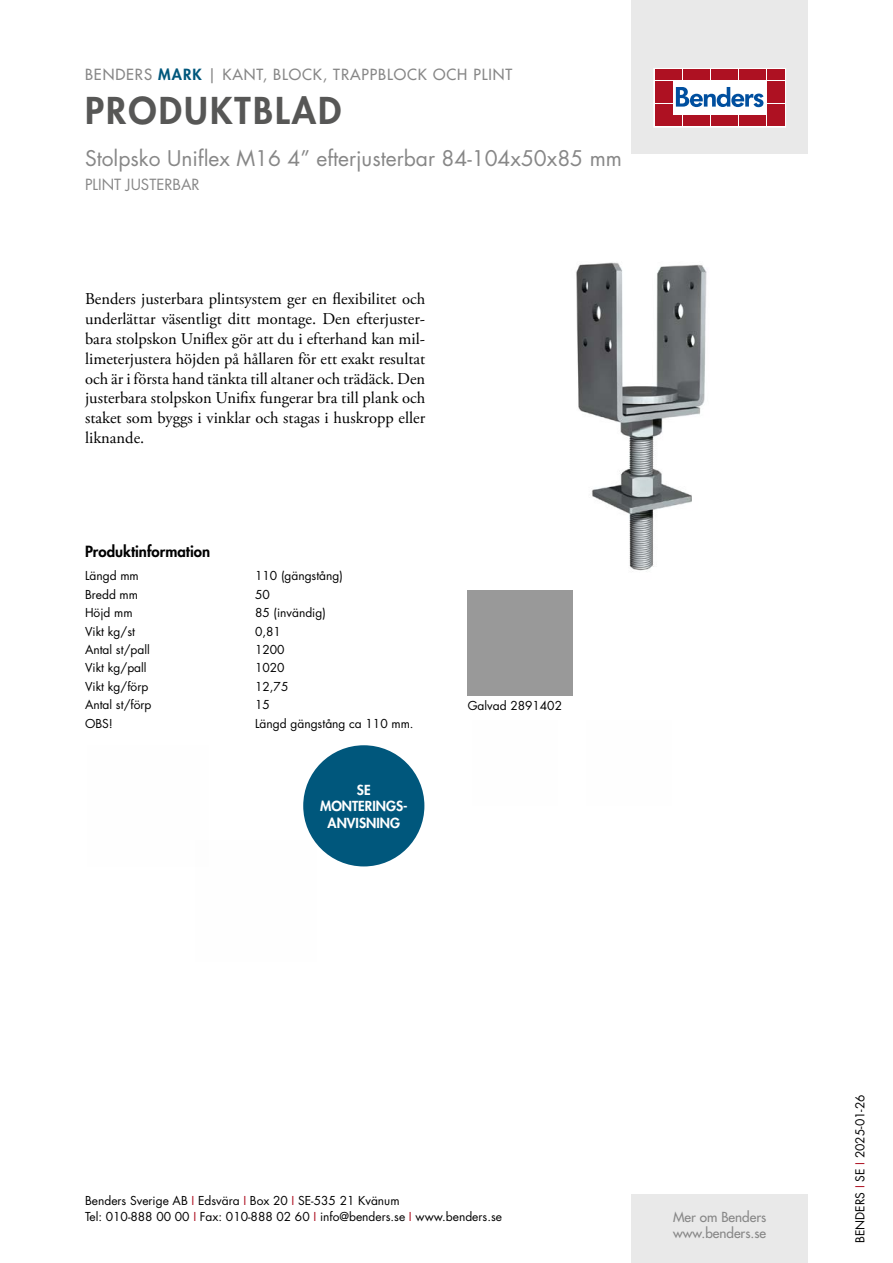
<style>
.page{position:relative;width:893px;height:1263px;background:#fff}
.page>*{position:absolute;margin:0;border:0;box-sizing:border-box;transform-origin:0 0}
.t1{font:800 36px "Futura Std";letter-spacing:.06em;color:#575756}
.t2{font:21px "Futura Std";color:#878787}
.t3{font:16.5px/19.8px "Adobe Garamond Pro";color:#000;text-align:justify}
.t4{font:500 15px "Futura Std";letter-spacing:.06em;color:#878787}
.t5{font:800 15px "Futura Std";color:#000}
.t6{font:15px "Futura Std";color:#878787}
.t7{font:500 13.5px/16.2px "Futura Std";color:#878787}
.t8{font:800 13.5px/16.2px "Futura Std";color:#fff;text-align:center}
.t9{font:12px/16.5px "Futura Std";color:#000}
.s1{font-weight:800;color:#00577c}
.s2{color:#ae1122}
</style>
<div class="page">
<div style="left:631px;top:0;width:177px;height:153px;background:#e9e9e9"></div>
<div style="left:631px;top:1195px;width:177px;height:68px;background:#e9e9e9"></div>
<svg style="left:656px;top:70px;width:128px;height:55px;background:#ebc5ca"></svg>
<div style="left:654px;top:68px;width:132px;height:59px;border:1px solid #fff"></div>
<div style="left:655px;top:70px;width:8px;height:10px;background:#ae1122"></div>
<div style="left:664px;top:70px;width:8px;height:10px;background:#ae1122"></div>
<div style="left:655px;top:81px;width:8px;height:10px;background:#ae1122"></div>
<div style="left:664px;top:81px;width:8px;height:10px;background:#ae1122"></div>
<div style="left:655px;top:93px;width:8px;height:10px;background:#ae1122"></div>
<div style="left:664px;top:93px;width:8px;height:10px;background:#ae1122"></div>
<div style="left:655px;top:104px;width:8px;height:11px;background:#ae1122"></div>
<div style="left:664px;top:104px;width:8px;height:11px;background:#ae1122"></div>
<div style="left:655px;top:116px;width:8px;height:10px;background:#ae1122"></div>
<div style="left:664px;top:116px;width:8px;height:10px;background:#ae1122"></div>
<div style="left:674px;top:70px;width:8px;height:10px;background:#ae1122"></div>
<div style="left:683px;top:70px;width:8px;height:10px;background:#ae1122"></div>
<div style="left:692px;top:70px;width:8px;height:10px;background:#ae1122"></div>
<div style="left:702px;top:70px;width:8px;height:10px;background:#ae1122"></div>
<div style="left:711px;top:70px;width:8px;height:10px;background:#ae1122"></div>
<div style="left:720px;top:70px;width:8px;height:10px;background:#ae1122"></div>
<div style="left:730px;top:70px;width:8px;height:10px;background:#ae1122"></div>
<div style="left:739px;top:70px;width:8px;height:10px;background:#ae1122"></div>
<div style="left:748px;top:70px;width:8px;height:10px;background:#ae1122"></div>
<div style="left:758px;top:70px;width:8px;height:10px;background:#ae1122"></div>
<div style="left:674px;top:116px;width:8px;height:10px;background:#ae1122"></div>
<div style="left:683px;top:116px;width:8px;height:10px;background:#ae1122"></div>
<div style="left:692px;top:116px;width:8px;height:10px;background:#ae1122"></div>
<div style="left:702px;top:116px;width:8px;height:10px;background:#ae1122"></div>
<div style="left:711px;top:116px;width:8px;height:10px;background:#ae1122"></div>
<div style="left:720px;top:116px;width:8px;height:10px;background:#ae1122"></div>
<div style="left:730px;top:116px;width:8px;height:10px;background:#ae1122"></div>
<div style="left:739px;top:116px;width:8px;height:10px;background:#ae1122"></div>
<div style="left:748px;top:116px;width:8px;height:10px;background:#ae1122"></div>
<div style="left:758px;top:116px;width:8px;height:10px;background:#ae1122"></div>
<div style="left:767px;top:70px;width:8px;height:10px;background:#ae1122"></div>
<div style="left:776px;top:70px;width:8px;height:10px;background:#ae1122"></div>
<div style="left:767px;top:81px;width:8px;height:10px;background:#ae1122"></div>
<div style="left:776px;top:81px;width:8px;height:10px;background:#ae1122"></div>
<div style="left:767px;top:93px;width:8px;height:10px;background:#ae1122"></div>
<div style="left:776px;top:93px;width:8px;height:10px;background:#ae1122"></div>
<div style="left:767px;top:104px;width:8px;height:11px;background:#ae1122"></div>
<div style="left:776px;top:104px;width:8px;height:11px;background:#ae1122"></div>
<div style="left:767px;top:116px;width:8px;height:10px;background:#ae1122"></div>
<div style="left:776px;top:116px;width:8px;height:10px;background:#ae1122"></div>
<svg style="left:676px;top:87px;width:87px;height:20px;background:#89add2"></svg>
<div style="left:303px;top:745px;width:121px;height:121px;background:#00577c;border-radius:50%"></div>
<img style="left:576px;top:262px;width:131px;height:310px">
<p class="t4" style="left:85px;top:65px;width:429px">BENDERS <span class="s1">MARK</span> | KANT, BLOCK, TRAPPBLOCK OCH PLINT</p>
<h1 class="t1" style="left:85px;top:87px;width:258px">PRODUKTBLAD</h1>
<p class="t2" style="left:85px;top:144px;width:538px">Stolpsko Uniflex M16 4” efterjusterbar 84-104x50x85 mm</p>
<p class="t6" style="left:85px;top:175px;width:116px">PLINT JUSTERBAR</p>
<p class="t3" style="left:85px;top:290px;width:342px">Benders justerbara plintsystem ger en flexibilitet och underlättar väsentligt ditt montage. Den efterjuster&shy;bara stolpskon Uniflex gör att du i efterhand kan mil&shy;limeterjustera höjden på hållaren för ett exakt resultat och är i första hand tänkta till altaner och trädäck. Den justerbara stolpskon Unifix fungerar bra till plank och staket som byggs i vinklar och stagas i huskropp eller liknande.</p>
<p class="t5" style="left:85px;top:542px;width:127px">Produktinformation</p>
<p class="t9" style="left:85px;top:568px;width:55px">Längd mm</p>
<p class="t9" style="left:255px;top:568px;width:89px">110 (gängstång)</p>
<p class="t9" style="left:85px;top:586px;width:55px">Bredd mm</p>
<p class="t9" style="left:255px;top:586px;width:16px">50</p>
<p class="t9" style="left:85px;top:604px;width:49px">Höjd mm</p>
<p class="t9" style="left:255px;top:604px;width:72px">85 (invändig)</p>
<p class="t9" style="left:85px;top:623px;width:51px">Vikt kg/st</p>
<p class="t9" style="left:255px;top:623px;width:27px">0,81</p>
<p class="t9" style="left:85px;top:641px;width:66px">Antal st/pall</p>
<p class="t9" style="left:255px;top:641px;width:31px">1200</p>
<p class="t9" style="left:85px;top:660px;width:63px">Vikt kg/pall</p>
<p class="t9" style="left:255px;top:660px;width:31px">1020</p>
<p class="t9" style="left:85px;top:678px;width:65px">Vikt kg/förp</p>
<p class="t9" style="left:255px;top:678px;width:35px">12,75</p>
<p class="t9" style="left:85px;top:697px;width:68px">Antal st/förp</p>
<p class="t9" style="left:255px;top:697px;width:16px">15</p>
<p class="t9" style="left:85px;top:715px;width:29px">OBS!</p>
<p class="t9" style="left:255px;top:715px;width:160px">Längd gängstång ca 110 mm.</p>
<p class="t8" style="left:320px;top:782px;width:89px">SE<br>MONTERINGS-<br>ANVISNING</p>
<p class="t9" style="left:468px;top:697px;width:96px">Galvad 2891402</p>
<p class="t9" style="left:85px;top:1192px;width:418px">Benders Sverige AB <span class="s2">I</span> Edsvära <span class="s2">I</span> Box 20 <span class="s2">I</span> SE-535 21 Kvänum<br>Tel: 010-888 00 00 <span class="s2">I</span> Fax: 010-888 02 60 <span class="s2">I</span> info@benders.se <span class="s2">I</span> www.benders.se</p>
<p class="t7" style="left:673px;top:1209px;width:95px">Mer om Benders www.benders.se</p>
<p class="t9" style="left:852px;top:1243px;width:150px;rotate:-90deg">BENDERS <span class="s2">I</span> SE <span class="s2">I</span> 2025-01-26</p>
</div>
